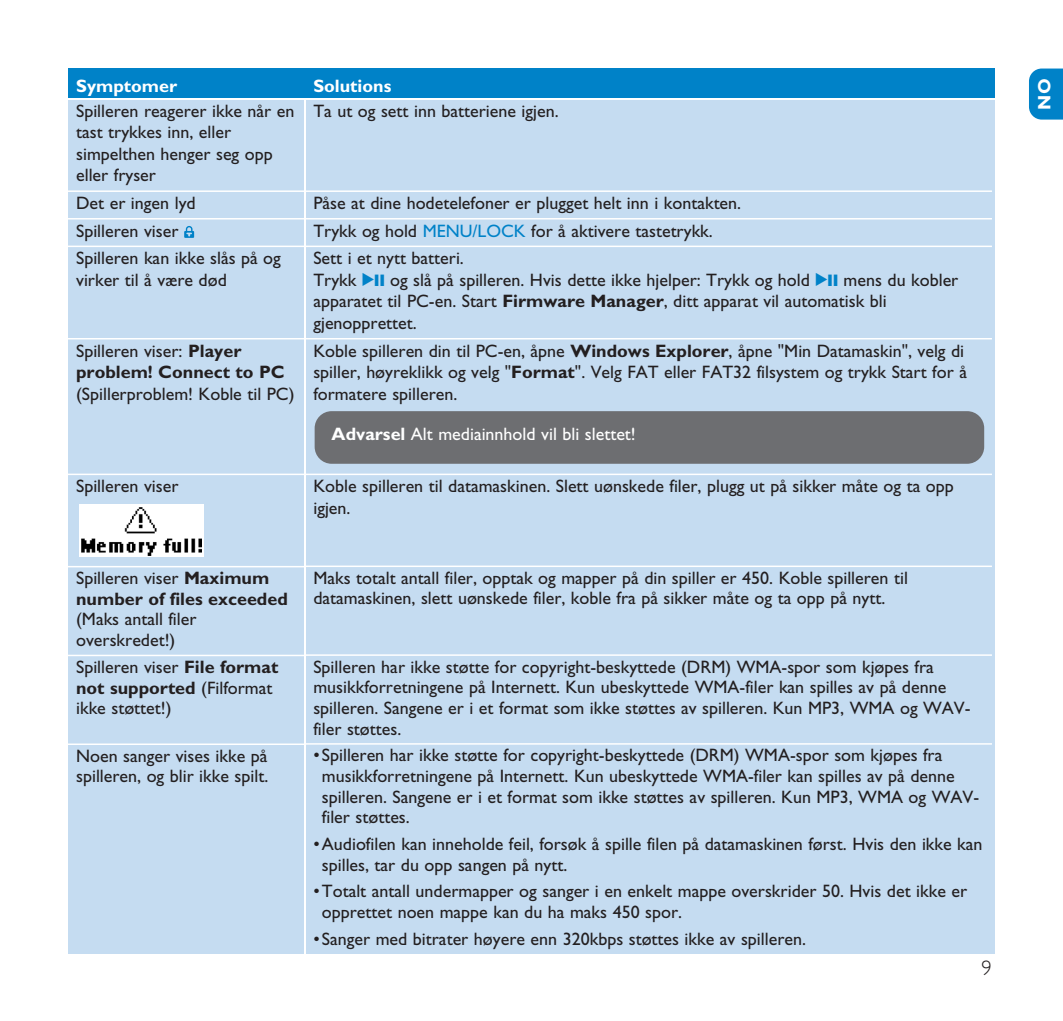
<style>
.page{position:relative;width:1063px;height:1021px;background:#fff}
.page>*{position:absolute;margin:0;border:0;box-sizing:border-box;transform-origin:0 0}
.t1{font:300 21px "Gill Alt One";color:#231f20}
.t2{font:18px/20.7px "Gill Alt One";color:#231f20}
.t3{font:700 18px/21.6px "Gill Alt One";color:#231f20}
.t4{font:18px "Gill Alt One";color:#fff}
.t5{font:700 18px "Gill Alt One";color:#fff}
.s1{font-weight:400}
.s2{color:#0082c8}
.s3{font-family:"Audio Four 4";color:#0082c8}
.s4{font-weight:700}
</style>
<div class="page">
<div style="left:1029px;top:69px;width:34px;height:51px;background:#0082c8"></div>
<div style="left:68px;top:100px;width:235px;height:853px;background:#c5dcf1"></div>
<div style="left:306px;top:100px;width:689px;height:853px;background:#c5dcf1"></div>
<div style="left:68px;top:69px;width:927px;height:29px;background:#0082c8"></div>
<hr style="left:68px;top:190px;width:237px;height:2px;background:#fff">
<hr style="left:68px;top:218px;width:237px;height:1px;background:#fff">
<hr style="left:68px;top:245px;width:237px;height:2px;background:#fff">
<hr style="left:68px;top:338px;width:237px;height:1px;background:#fff">
<hr style="left:68px;top:473px;width:237px;height:2px;background:#fff">
<hr style="left:68px;top:566px;width:237px;height:1px;background:#fff">
<hr style="left:68px;top:654px;width:237px;height:2px;background:#fff">
<hr style="left:68px;top:743px;width:237px;height:2px;background:#fff">
<div style="left:79px;top:504px;width:125px;height:53px;background:#fff"></div>
<img style="left:82px;top:507px;width:119px;height:48px">
<hr style="left:305px;top:190px;width:687px;height:2px;background:#fff">
<hr style="left:305px;top:218px;width:687px;height:1px;background:#fff">
<hr style="left:305px;top:245px;width:687px;height:2px;background:#fff">
<hr style="left:305px;top:338px;width:687px;height:1px;background:#fff">
<hr style="left:305px;top:473px;width:687px;height:2px;background:#fff">
<hr style="left:305px;top:565px;width:687px;height:2px;background:#fff">
<hr style="left:305px;top:654px;width:687px;height:2px;background:#fff">
<hr style="left:305px;top:743px;width:687px;height:1px;background:#fff">
<div style="left:315px;top:411px;width:669px;height:53px;background:#6d6e71;border-radius:17px"></div>
<svg style="left:184px;top:226px;width:10px;height:12px"></svg>
<p class="t5" style="left:76px;top:79px;width:103px">Symptomer</p>
<p class="t2" style="left:76px;top:102px;width:220px;line-height:21.6px">Spilleren reagerer ikke når en tast trykkes inn, eller simpelthen henger seg opp eller fryser</p>
<p class="t2" style="left:76px;top:191px;width:206px;line-height:27.6px">Det er ingen lyd<br>Spilleren viser<br>Spilleren kan ikke slås på og</p>
<p class="t2" style="left:76px;top:271px;width:152px">virker til å være død</p>
<p class="t3" style="left:76px;top:341px;width:210px"><span class="s1">Spilleren viser:</span> Player problem! Connect to PC</p>
<p class="t2" style="left:76px;top:385px;width:220px">(Spillerproblem! Koble til PC)</p>
<p class="t2" style="left:76px;top:478px;width:104px">Spilleren viser</p>
<p class="t5" style="left:313px;top:79px;width:79px">Solutions</p>
<p class="t2" style="left:313px;top:102px;width:247px">Ta ut og sett inn batteriene igjen.</p>
<p class="t2" style="left:313px;top:191px;width:429px;line-height:27.6px">Påse at dine hodetelefoner er plugget helt inn i kontakten.<br>Trykk og hold <span class="s2">MENU/LOCK</span> for å aktivere tastetrykk.<br>Sett i et nytt batteri.</p>
<p class="t2" style="left:313px;top:271px;width:647px;line-height:21.6px">Trykk <span class="s3">2;</span> og slå på spilleren. Hvis dette ikke hjelper: Trykk og hold <span class="s3">2;</span> mens du kobler apparatet til PC-en. Start <span class="s4">Firmware Manager</span>, ditt apparat vil automatisk bli gjenopprettet.</p>
<p class="t2" style="left:313px;top:342px;width:655px;line-height:21.6px">Koble spilleren din til PC-en, åpne <span class="s4">Windows Explorer</span>, åpne "Min Datamaskin", velg di spiller, høyreklikk og velg "<span class="s4">Format</span>". Velg FAT eller FAT32 filsystem og trykk Start for å formatere spilleren.</p>
<p class="t4" style="left:332px;top:428px;width:306px"><span class="s4">Advarsel</span> Alt mediainnhold vil bli slettet!</p>
<p class="t2" style="left:313px;top:477px;width:642px;line-height:21.6px">Koble spilleren til datamaskinen. Slett uønskede filer, plugg ut på sikker måte og ta opp igjen.</p>
<p class="t3" style="left:76px;top:569px;width:213px;line-height:20.7px"><span class="s1">Spilleren viser</span> Maximum number of files exceeded</p>
<p class="t2" style="left:76px;top:611px;width:122px">(Maks antall filer overskredet!)</p>
<p class="t2" style="left:76px;top:658px;width:204px">Spilleren viser <span class="s4">File format not supported</span> (Filformat ikke støttet!)</p>
<p class="t2" style="left:76px;top:747px;width:194px">Noen sanger vises ikke på spilleren, og blir ikke spilt.</p>
<p class="t2" style="left:313px;top:569px;width:596px">Maks totalt antall filer, opptak og mapper på din spiller er 450. Koble spilleren til datamaskinen, slett uønskede filer, koble fra på sikker måte og ta opp på nytt.</p>
<p class="t2" style="left:313px;top:658px;width:659px">Spilleren har ikke støtte for copyright-beskyttede (DRM) WMA-spor som kjøpes fra musikkforretningene på Internett. Kun ubeskyttede WMA-filer kan spilles av på denne spilleren. Sangene er i et format som ikke støttes av spilleren. Kun MP3, WMA og WAV&shy;filer støttes.</p>
<p class="t2" style="left:322px;top:746px;width:659px;text-indent:-9px">•Spilleren har ikke støtte for copyright-beskyttede (DRM) WMA-spor som kjøpes fra musikkforretningene på Internett. Kun ubeskyttede WMA-filer kan spilles av på denne spilleren. Sangene er i et format som ikke støttes av spilleren. Kun MP3, WMA og WAV&shy;filer støttes.</p>
<p class="t2" style="left:322px;top:835px;width:662px;text-indent:-9px">•Audiofilen kan inneholde feil, forsøk å spille filen på datamaskinen først. Hvis den ikke kan spilles, tar du opp sangen på nytt.</p>
<p class="t2" style="left:322px;top:883px;width:647px;text-indent:-9px">•Totalt antall undermapper og sanger i en enkelt mappe overskrider 50. Hvis det ikke er opprettet noen mappe kan du ha maks 450 spor.</p>
<p class="t2" style="left:313px;top:930px;width:494px">•Sanger med bitrater høyere enn 320kbps støttes ikke av spilleren.</p>
<p class="t1" style="left:981px;top:960px;width:12px">9</p>
<p class="t5" style="left:1038px;top:109px;width:32px;rotate:-90deg">NO</p>
</div>
